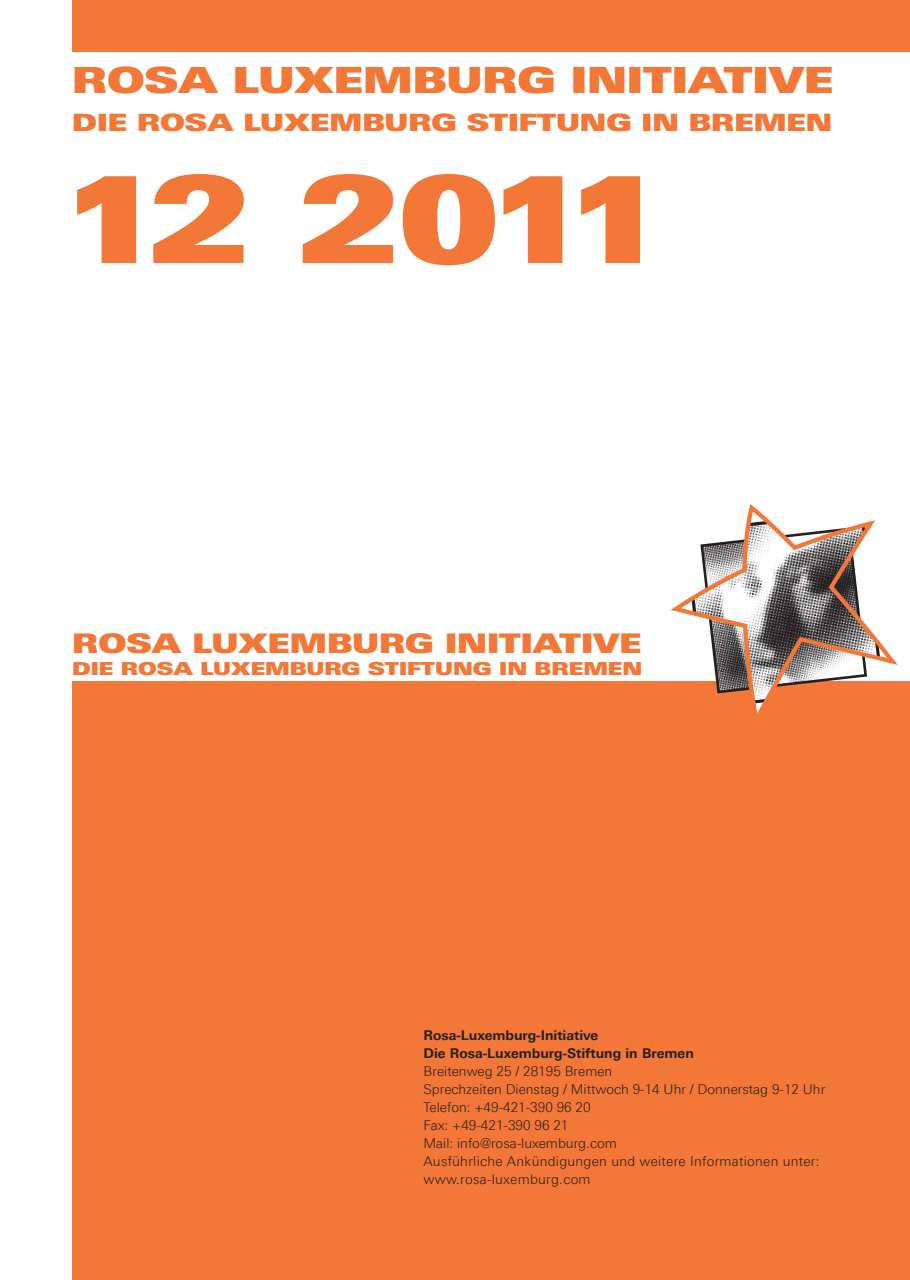
<style>
.page{position:relative;width:910px;height:1280px;background:#fff}
.page>*{position:absolute;margin:0;border:0;box-sizing:border-box;transform-origin:0 0}
.t1{font:120px "Linotype Univers 940 Ex X Black";color:#f37736}
.t2{font:36.3px "Linotype Univers 940 Ex X Black";color:#f37736}
.t3{font:27.15px "Linotype Univers 940 Ex X Black";color:#f37736}
.t4{font:24px "Linotype Univers 940 Ex X Black";color:#f37736}
.t5{font:18px "Linotype Univers 940 Ex X Black";color:#f37736}
.t6{font:300 13.5px/18px "Linotype Univers 330";color:#231f20}
.t7{font:700 13.5px/18px "Linotype Univers 630";color:#231f20}
</style>
<div class="page">
<div style="left:72px;top:681px;width:838px;height:599px;background:#f37736"></div>
<svg style="left:670px;top:504px;width:228px;height:209px"></svg>
<div style="left:72px;top:0;width:838px;height:51px;background:#f37736"></div>
<h2 class="t2" style="left:72px;top:59px;width:763px">ROSA LUXEMBURG INITIATIVE</h2>
<h3 class="t4" style="left:72px;top:108px;width:762px">DI E ROSA LUXEMBURG STIFTUNG IN BREMEN</h3>
<h1 class="t1" style="left:72px;top:148px;width:583px">12 2011</h1>
<h3 class="t3" style="left:72px;top:627px;width:571px">ROSA LUXEMBURG INITIATIVE</h3>
<h3 class="t5" style="left:72px;top:658px;width:572px">DIE ROSA LUXEMBURG STIFTUNG IN BREMEN</h3>
<p class="t7" style="left:423px;top:1026px;width:272px">Rosa-Luxemburg-Initiative<br>Die Rosa-Luxemburg-Stiftung in Bremen</p>
<p class="t6" style="left:423px;top:1062px;width:403px">Breitenweg 25 / 28195 Bremen<br>Sprechzeiten Dienstag / Mittwoch 9-14 Uhr / Donnerstag 9-12 Uhr Telefon: +49-421-390 96 20<br>Fax: +49-421-390 96 21<br>Mail: info@rosa-luxemburg.com<br>Ausführliche Ankündigungen und weitere Informationen unter: www.rosa-luxemburg.com</p>
</div>
